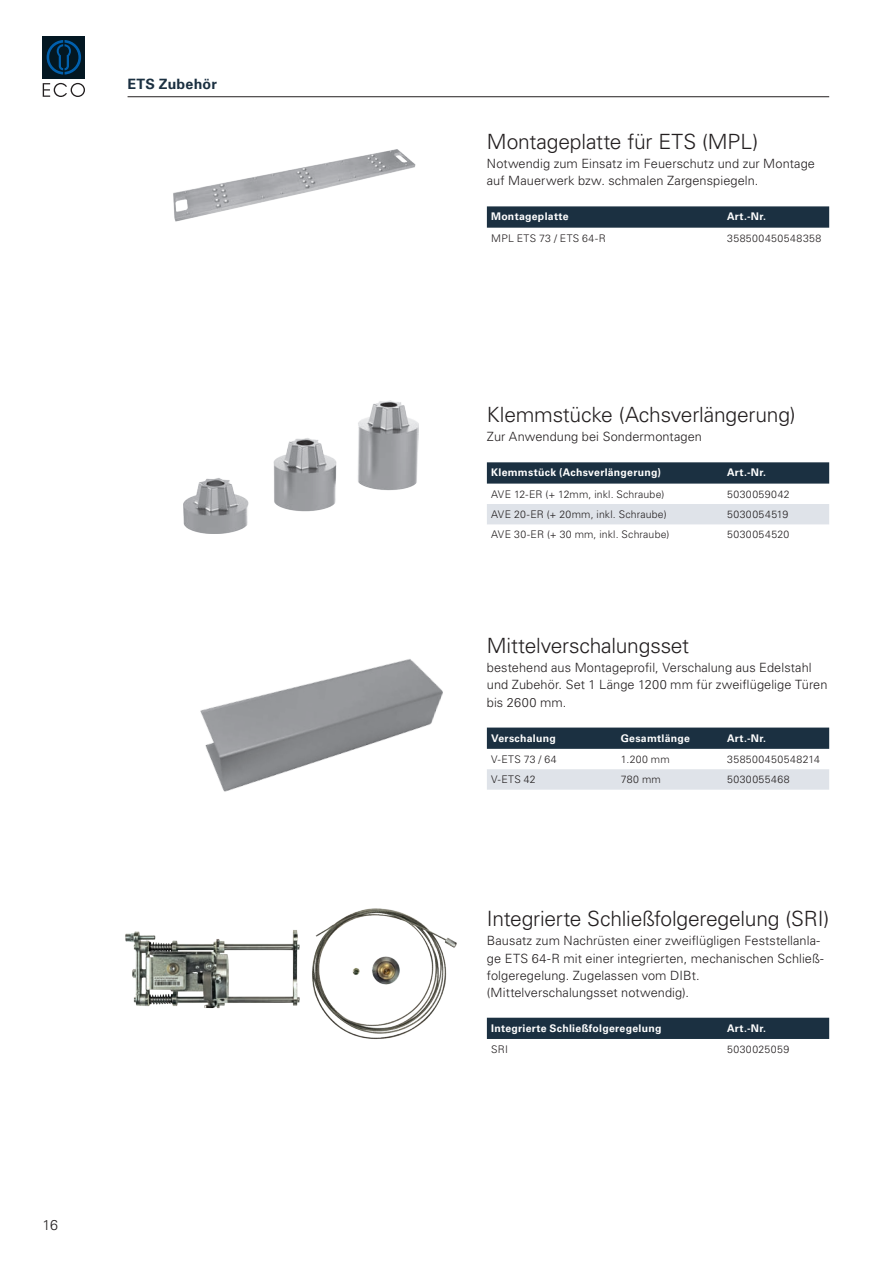
<style>
.page{position:relative;width:893px;height:1263px;background:#fff}
.page>*{position:absolute;margin:0;border:0;box-sizing:border-box;transform-origin:0 0}
.t1{font:300 21px "Univers LT Pro 45";letter-spacing:-.01em;color:#231f20}
.t2{font:700 14.25px "Univers LT Pro 65";letter-spacing:.015em;color:#1b3041}
.t3{font:300 14.25px "Univers LT Pro 45";color:#231f20}
.t4{font:300 12.75px/17.1px "Univers LT Pro 45";letter-spacing:.005em;color:#231f20}
.t5{font:300 10.5px "Univers LT Pro 45";letter-spacing:.035em;color:#231f20}
.t6{font:700 10.5px "Univers LT Pro 65";letter-spacing:.025em;color:#fff}
.t7{font:300 10.5px "Univers LT Pro 45";letter-spacing:.015em;color:#231f20}
.t8{font:300 10.5px "Univers LT Pro 45";letter-spacing:.01em;color:#231f20}
</style>
<div class="page">
<img style="left:200px;top:659px;width:243px;height:133px">
<svg style="left:487px;top:727px;width:342px;height:22px;background:#223647"></svg>
<div style="left:487px;top:769px;width:342px;height:21px;background:#dfe3e9"></div>
<svg style="left:487px;top:206px;width:342px;height:22px;background:#223647"></svg>
<img style="left:173px;top:149px;width:243px;height:73px">
<div style="left:487px;top:1018px;width:342px;height:21px;background:#1b3041"></div>
<img style="left:125px;top:908px;width:332px;height:131px">
<img style="left:184px;top:401px;width:234px;height:133px">
<svg style="left:487px;top:462px;width:342px;height:22px;background:#223647"></svg>
<div style="left:487px;top:504px;width:342px;height:20px;background:#dfe3e9"></div>
<hr style="left:128px;top:96px;width:701px;height:1px;background:#231f20">
<div style="left:43px;top:36px;width:42px;height:42px;background:#031722"></div>
<svg style="left:47px;top:40px;width:34px;height:35px"></svg>
<svg style="left:43px;top:83px;width:42px;height:14px"></svg>
<p class="t2" style="left:128px;top:76px;width:91px">ETS Zubehör</p>
<p class="t3" style="left:43px;top:1216px;width:17px">16</p>
<h1 class="t1" style="left:487px;top:128px;width:273px">Montageplatte für ETS (MPL)</h1>
<p class="t4" style="left:487px;top:155px;width:330px">Notwendig zum Einsatz im Feuerschutz und zur Montage auf Mauerwerk bzw. schmalen Zargenspiegeln.</p>
<p class="t6" style="left:491px;top:210px;width:79px">Montageplatte</p>
<p class="t6" style="left:727px;top:210px;width:40px">Art.-Nr.</p>
<p class="t5" style="left:491px;top:232px;width:116px">MPL ETS 73 / ETS 64-R</p>
<p class="t5" style="left:727px;top:232px;width:96px">358500450548358</p>
<h1 class="t1" style="left:487px;top:401px;width:310px">Klemmstücke (Achsverlängerung)</h1>
<p class="t4" style="left:487px;top:428px;width:217px">Zur Anwendung bei Sondermontagen</p>
<p class="t6" style="left:491px;top:466px;width:171px">Klemmstück (Achsverlängerung)</p>
<p class="t6" style="left:727px;top:466px;width:40px">Art.-Nr.</p>
<p class="t8" style="left:491px;top:487px;width:175px">AVE 12-ER (+ 12mm, inkl. Schraube)</p>
<p class="t5" style="left:727px;top:487px;width:64px">5030059042</p>
<p class="t7" style="left:491px;top:508px;width:177px">AVE 20-ER (+ 20mm, inkl. Schraube)</p>
<p class="t5" style="left:727px;top:508px;width:63px">5030054519</p>
<p class="t7" style="left:491px;top:528px;width:180px">AVE 30-ER (+ 30 mm, inkl. Schraube)</p>
<p class="t5" style="left:727px;top:528px;width:64px">5030054520</p>
<h1 class="t1" style="left:487px;top:632px;width:204px">Mittelverschalungsset</h1>
<p class="t4" style="left:487px;top:659px;width:342px">bestehend aus Montageprofil, Verschalung aus Edelstahl und Zubehör. Set 1 Länge 1200 mm für zweiflügelige Türen bis 2600 mm.</p>
<p class="t6" style="left:491px;top:732px;width:66px">Verschalung</p>
<p class="t6" style="left:621px;top:732px;width:71px">Gesamtlänge</p>
<p class="t6" style="left:727px;top:732px;width:40px">Art.-Nr.</p>
<p class="t5" style="left:491px;top:753px;width:67px">V-ETS 73 / 64</p>
<p class="t5" style="left:621px;top:753px;width:50px">1.200 mm</p>
<p class="t5" style="left:727px;top:753px;width:94px">358500450548214</p>
<p class="t5" style="left:491px;top:773px;width:46px">V-ETS 42</p>
<p class="t5" style="left:621px;top:773px;width:41px">780 mm</p>
<p class="t5" style="left:727px;top:773px;width:64px">5030055468</p>
<h1 class="t1" style="left:487px;top:905px;width:344px">Integrierte Schließfolgeregelung (SRI)</h1>
<p class="t4" style="left:487px;top:932px;width:338px">Bausatz zum Nachrüsten einer zweiflügligen Feststellanla&shy;ge ETS 64-R mit einer integrierten, mechanischen Schließ&shy;folgeregelung. Zugelassen vom DIBt. (Mittelverschalungsset notwendig).</p>
<p class="t6" style="left:491px;top:1022px;width:172px">Integrierte Schließfolgeregelung</p>
<p class="t6" style="left:727px;top:1022px;width:40px">Art.-Nr.</p>
<p class="t5" style="left:491px;top:1043px;width:18px">SRI</p>
<p class="t5" style="left:727px;top:1043px;width:64px">5030025059</p>
</div>
